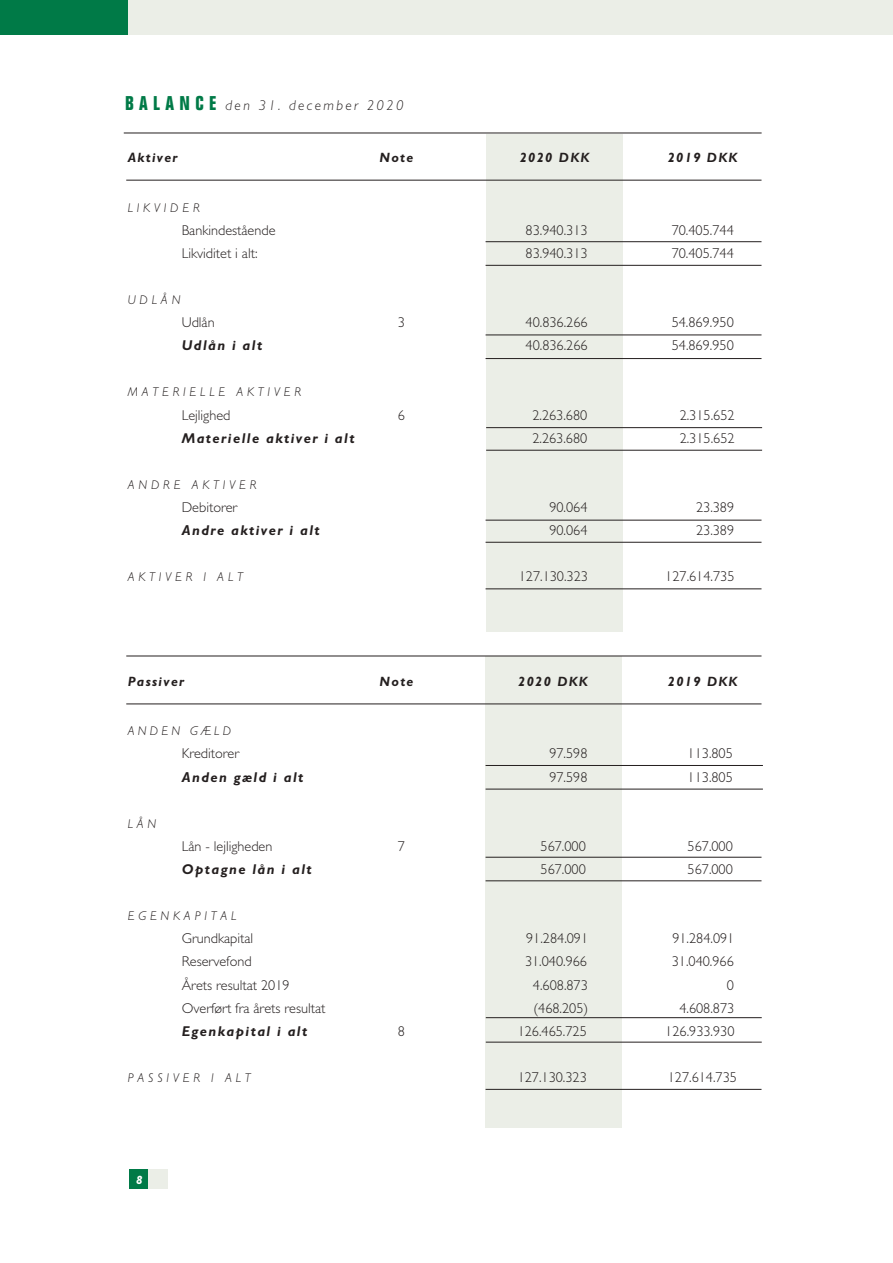
<style>
.page{position:relative;width:893px;height:1263px;background:#fff}
.page>*{position:absolute;margin:0;border:0;box-sizing:border-box;transform-origin:0 0}
.t1{font:300 14.25px "Gill Sans IS";color:#241f1f}
.t2{font:italic 700 14.25px "Gill Sans IS";letter-spacing:.1em;color:#241f1f}
.t3{font:italic 300 14.25px "Gill Sans IS";letter-spacing:.165em;color:#241f1f}
.t4{font:italic 700 13.5px "Gill Sans IS";letter-spacing:.1em;color:#241f1f}
.t5{font:italic 300 12.75px "Gill Sans IS";letter-spacing:.3em;color:#241f1f}
.t6{font:italic 300 12.75px "Gill Sans IS";letter-spacing:.25em;color:#241f1f}
.t7{font:italic 700 12px "Gill Sans IS";color:#fff}
.s1{font-family:"Folio IS";font-weight:700;font-style:normal;font-stretch:condensed;font-size:19.5px;color:#007a47}
</style>
<div class="page">
<div style="left:0;top:0;width:893px;height:34px;background:#ebeee7"></div>
<div style="left:0;top:0;width:128px;height:34px;background:#007a47"></div>
<div style="left:486px;top:134px;width:136px;height:497px;background:#ebeee7"></div>
<hr style="left:486px;top:241px;width:275px;height:1px;background:#241f1f">
<hr style="left:486px;top:265px;width:275px;height:1px;background:#241f1f">
<hr style="left:126px;top:180px;width:635px;height:1px;background:#241f1f">
<div style="left:486px;top:656px;width:136px;height:471px;background:#ebeee7"></div>
<hr style="left:126px;top:656px;width:635px;height:1px;background:#241f1f">
<hr style="left:126px;top:704px;width:635px;height:1px;background:#241f1f">
<hr style="left:486px;top:335px;width:275px;height:1px;background:#241f1f">
<hr style="left:486px;top:358px;width:275px;height:1px;background:#241f1f">
<hr style="left:486px;top:765px;width:277px;height:1px;background:#241f1f">
<hr style="left:486px;top:789px;width:277px;height:1px;background:#241f1f">
<hr style="left:486px;top:857px;width:275px;height:1px;background:#241f1f">
<hr style="left:486px;top:880px;width:275px;height:1px;background:#241f1f">
<hr style="left:486px;top:1089px;width:275px;height:1px;background:#241f1f">
<hr style="left:486px;top:589px;width:275px;height:1px;background:#241f1f">
<hr style="left:486px;top:520px;width:275px;height:1px;background:#241f1f">
<hr style="left:486px;top:542px;width:275px;height:1px;background:#241f1f">
<hr style="left:124px;top:133px;width:638px;height:1px;background:#241f1f">
<hr style="left:486px;top:427px;width:276px;height:1px;background:#241f1f">
<hr style="left:486px;top:450px;width:276px;height:1px;background:#241f1f">
<hr style="left:486px;top:1017px;width:276px;height:1px;background:#241f1f">
<hr style="left:486px;top:1042px;width:276px;height:1px;background:#241f1f">
<div style="left:130px;top:1169px;width:19px;height:19px;background:#007a47"></div>
<div style="left:149px;top:1169px;width:19px;height:19px;background:#ebeee7"></div>
<p class="t3" style="left:125px;top:98px;width:280px"><span class="s1">BALANCE</span> den 31. december 2020</p>
<p class="t4" style="left:128px;top:150px;width:51px">Aktiver</p>
<p class="t4" style="left:379px;top:150px;width:36px">Note</p>
<p class="t4" style="left:520px;top:150px;width:71px">2020 DKK</p>
<p class="t4" style="left:668px;top:150px;width:71px">2019 DKK</p>
<p class="t5" style="left:128px;top:200px;width:73px">LIKVIDER</p>
<p class="t1" style="left:182px;top:222px;width:95px">Bankindestående</p>
<p class="t1" style="left:526px;top:222px;width:64px">83.940.313</p>
<p class="t1" style="left:672px;top:222px;width:64px">70.405.744</p>
<p class="t1" style="left:182px;top:245px;width:77px">Likviditet i alt:</p>
<p class="t1" style="left:526px;top:245px;width:64px">83.940.313</p>
<p class="t1" style="left:672px;top:245px;width:64px">70.405.744</p>
<p class="t5" style="left:128px;top:293px;width:54px">UDLÅN</p>
<p class="t1" style="left:182px;top:314px;width:34px">Udlån</p>
<p class="t1" style="left:398px;top:314px;width:9px">3</p>
<p class="t1" style="left:526px;top:314px;width:64px">40.836.266</p>
<p class="t1" style="left:672px;top:314px;width:64px">54.869.950</p>
<p class="t2" style="left:182px;top:337px;width:82px">Udlån i alt</p>
<p class="t1" style="left:526px;top:337px;width:64px">40.836.266</p>
<p class="t1" style="left:672px;top:337px;width:64px">54.869.950</p>
<p class="t5" style="left:128px;top:385px;width:175px">MATERIELLE AKTIVER</p>
<p class="t1" style="left:182px;top:407px;width:50px">Lejlighed</p>
<p class="t1" style="left:398px;top:407px;width:9px">6</p>
<p class="t1" style="left:532px;top:407px;width:56px">2.263.680</p>
<p class="t1" style="left:680px;top:407px;width:56px">2.315.652</p>
<p class="t2" style="left:182px;top:430px;width:174px">Materielle aktiver i alt</p>
<p class="t1" style="left:532px;top:430px;width:56px">2.263.680</p>
<p class="t1" style="left:680px;top:430px;width:56px">2.315.652</p>
<p class="t5" style="left:128px;top:477px;width:130px">ANDRE AKTIVER</p>
<p class="t1" style="left:182px;top:499px;width:57px">Debitorer</p>
<p class="t1" style="left:549px;top:499px;width:40px">90.064</p>
<p class="t1" style="left:696px;top:499px;width:40px">23.389</p>
<p class="t2" style="left:182px;top:522px;width:139px">Andre aktiver i alt</p>
<p class="t1" style="left:549px;top:522px;width:40px">90.064</p>
<p class="t1" style="left:696px;top:522px;width:40px">23.389</p>
<p class="t5" style="left:128px;top:570px;width:117px">AKTIVER I ALT</p>
<p class="t1" style="left:519px;top:568px;width:71px">127.130.323</p>
<p class="t1" style="left:665px;top:568px;width:71px">127.614.735</p>
<p class="t4" style="left:128px;top:674px;width:58px">Passiver</p>
<p class="t4" style="left:379px;top:674px;width:36px">Note</p>
<p class="t4" style="left:518px;top:674px;width:71px">2020 DKK</p>
<p class="t4" style="left:668px;top:674px;width:71px">2019 DKK</p>
<p class="t6" style="left:128px;top:724px;width:105px">ANDEN GÆLD</p>
<p class="t1" style="left:182px;top:746px;width:59px">Kreditorer</p>
<p class="t1" style="left:549px;top:746px;width:40px">97.598</p>
<p class="t1" style="left:688px;top:746px;width:47px">113.805</p>
<p class="t2" style="left:182px;top:768px;width:123px">Anden gæld i alt</p>
<p class="t1" style="left:549px;top:769px;width:40px">97.598</p>
<p class="t1" style="left:688px;top:769px;width:47px">113.805</p>
<p class="t5" style="left:128px;top:816px;width:30px">LÅN</p>
<p class="t1" style="left:182px;top:838px;width:92px">Lån - lejligheden</p>
<p class="t1" style="left:398px;top:838px;width:9px">7</p>
<p class="t1" style="left:541px;top:838px;width:47px">567.000</p>
<p class="t1" style="left:688px;top:838px;width:47px">567.000</p>
<p class="t2" style="left:182px;top:861px;width:131px">Optagne lån i alt</p>
<p class="t1" style="left:541px;top:861px;width:47px">567.000</p>
<p class="t1" style="left:688px;top:861px;width:47px">567.000</p>
<p class="t5" style="left:128px;top:909px;width:110px">EGENKAPITAL</p>
<p class="t1" style="left:182px;top:930px;width:73px">Grundkapital</p>
<p class="t1" style="left:526px;top:930px;width:64px">91.284.091</p>
<p class="t1" style="left:672px;top:930px;width:64px">91.284.091</p>
<p class="t1" style="left:182px;top:954px;width:71px">Reservefond</p>
<p class="t1" style="left:525px;top:954px;width:64px">31.040.966</p>
<p class="t1" style="left:672px;top:954px;width:64px">31.040.966</p>
<p class="t1" style="left:182px;top:977px;width:109px">Årets resultat 2019</p>
<p class="t1" style="left:533px;top:977px;width:56px">4.608.873</p>
<p class="t1" style="left:727px;top:977px;width:9px">0</p>
<p class="t1" style="left:182px;top:1000px;width:145px">Overført fra årets resultat</p>
<p class="t1" style="left:533px;top:1000px;width:56px">(468.205)</p>
<p class="t1" style="left:679px;top:1000px;width:56px">4.608.873</p>
<p class="t2" style="left:182px;top:1023px;width:127px">Egenkapital i alt</p>
<p class="t1" style="left:398px;top:1023px;width:9px">8</p>
<p class="t1" style="left:518px;top:1023px;width:71px">126.465.725</p>
<p class="t1" style="left:665px;top:1023px;width:71px">126.933.930</p>
<p class="t5" style="left:128px;top:1070px;width:124px">PASSIVER I ALT</p>
<p class="t1" style="left:518px;top:1069px;width:71px">127.130.323</p>
<p class="t1" style="left:668px;top:1069px;width:71px">127.614.735</p>
<p class="t7" style="left:136px;top:1172px;width:8px">8</p>
</div>
